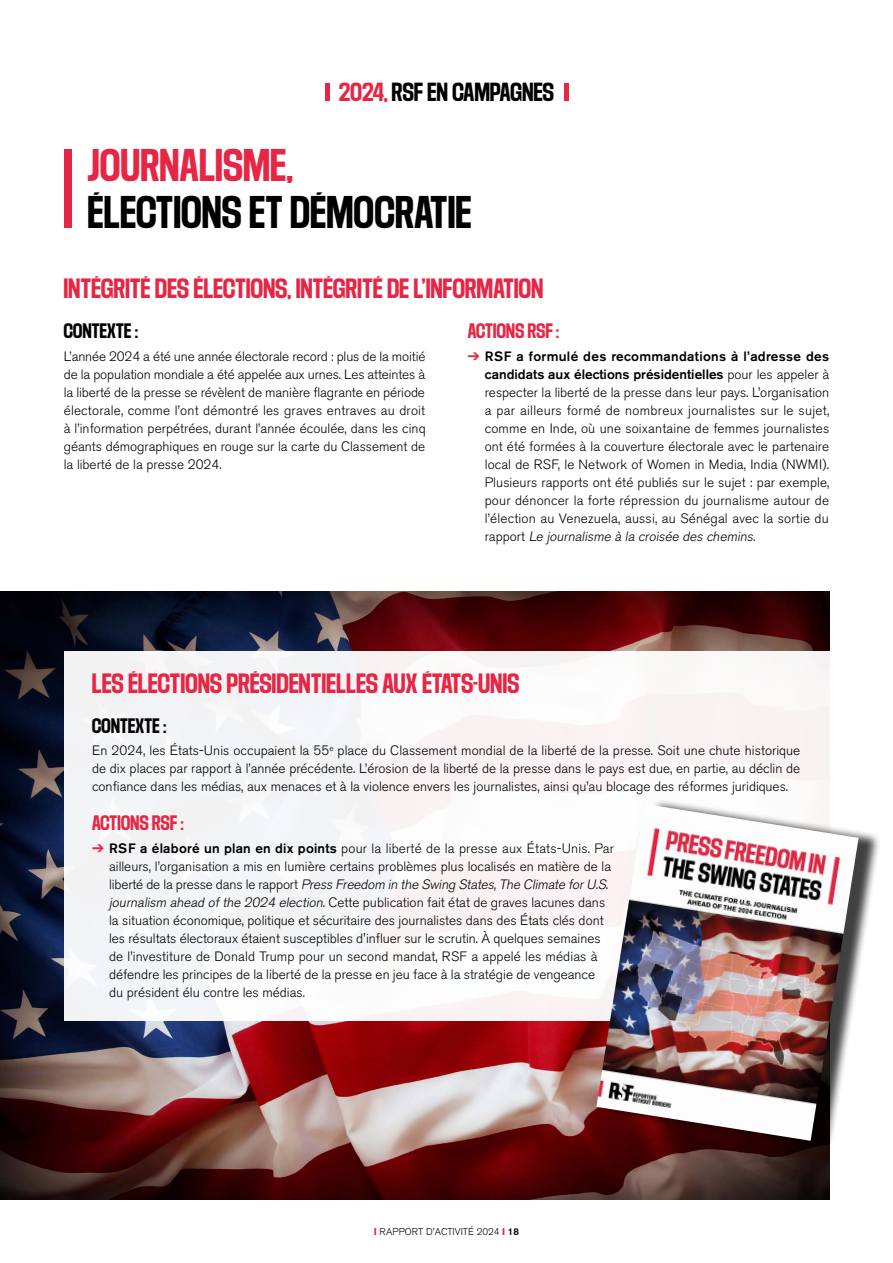
<style>
.page{position:relative;width:893px;height:1263px;background:#fff}
.page>*{position:absolute;margin:0;border:0;box-sizing:border-box;transform-origin:0 0}
.t1{font:700 semi-condensed 39.3px "Media Sans";letter-spacing:.02em;color:#000}
.t2{font:700 semi-condensed 39.3px "Media Sans";letter-spacing:.02em;color:#e62645}
.t3{font:700 semi-condensed 24px "Media Sans";letter-spacing:.02em;color:#e62645}
.t4{font:700 semi-condensed 22.5px "Media Sans";letter-spacing:.02em;color:#000}
.t5{font:700 semi-condensed 18px "Media Sans";letter-spacing:.02em;color:#e62645}
.t6{font:700 semi-condensed 18px "Media Sans";letter-spacing:.02em;color:#000}
.t7{font:300 13.5px/18px "Akzidenz Grotesk BE";color:#000;text-align:justify}
.t8{font:300 9.75px "Akzidenz Grotesk BE";color:#000}
.s1{color:#e62645}
.s2{font-weight:500}
.s3{font-style:italic}
.s4{font-weight:700;color:#e62645}
</style>
<div class="page">
<div style="left:325px;top:83px;width:5px;height:18px;background:#e62645"></div>
<hr style="left:564px;top:83px;width:4px;height:18px;background:#e62645">
<img style="left:0;top:591px;width:829px;height:608px">
<div style="left:64px;top:651px;width:766px;height:369px;background:#f9f4f7"></div>
<div style="left:64px;top:149px;width:8px;height:79px;background:#e62645"></div>
<div style="left:604px;top:799px;width:277px;height:351px;background:#000;opacity:.75"></div>
<img style="left:596px;top:804px;width:263px;height:337px">
<h3 class="t4" style="left:339px;top:79px;width:216px"><span class="s1">2024,</span> RSF EN CAMPAGNES</h3>
<h1 class="t2" style="left:88px;top:142px;width:206px">JOURNALISME,</h1>
<h1 class="t1" style="left:88px;top:189px;width:385px">ÉLECTIONS ET DÉMOCRATIE</h1>
<h2 class="t3" style="left:64px;top:274px;width:481px">INTÉGRITÉ DES ÉLECTIONS, INTÉGRITÉ DE L’INFORMATION</h2>
<h3 class="t6" style="left:64px;top:320px;width:75px">CONTEXTE :</h3>
<p class="t7" style="left:64px;top:347px;width:363px">L’année 2024 a été une année électorale record : plus de la moitié de la population mondiale a été appelée aux urnes. Les atteintes à la liberté de la presse se révèlent de manière flagrante en période électorale, comme l’ont démontré les graves entraves au droit à l’information perpétrées, durant l’année écoulée, dans les cinq géants démographiques en rouge sur la carte du Classement de la liberté de la presse 2024.</p>
<h3 class="t5" style="left:468px;top:320px;width:93px">ACTIONS RSF :</h3>
<p class="t7" style="left:485px;top:347px;width:346px;text-indent:-17px"><span class="s1">➔</span> <span class="s2">RSF a formulé des recommandations à l’adresse des candidats aux élections présidentielles</span> pour les appeler à respecter la liberté de la presse dans leur pays. L’organisation a par ailleurs formé de nombreux journalistes sur le sujet, comme en Inde, où une soixantaine de femmes journalistes ont été formées à la couverture électorale avec le partenaire local de RSF, le Network of Women in Media, India (NWMI).<br>Plusieurs rapports ont été publiés sur le sujet : par exemple, pour dénoncer la forte répression du journalisme autour de l’élection au Venezuela, aussi, au Sénégal avec la sortie du ra p p o rt <span class="s3">Le journalisme à la croisée des chemins.</span></p>
<h2 class="t3" style="left:92px;top:669px;width:429px">LES ÉLECTIONS PRÉSIDENTIELLES AUX ÉTATS-UNIS</h2>
<h3 class="t6" style="left:92px;top:715px;width:75px">CONTEXTE :</h3>
<p class="t7" style="left:92px;top:742px;width:709px">En 2024, les États-Unis occupaient la 55<sup>e</sup> place du Classement mondial de la liberté de la presse. Soit une chute historique de dix places par rapport à l’année précédente. L’érosion de la liberté de la presse dans le pays est due, en partie, au déclin de confiance dans les médias, aux menaces et à la violence envers les journalistes, ainsi qu’au blocage des réformes juridiques.</p>
<h3 class="t5" style="left:92px;top:812px;width:93px">ACTIONS RSF :</h3>
<p class="t7" style="left:109px;top:839px;width:506px;text-align:left;text-indent:-17px"><span class="s1">➔</span> <span class="s2">RSF a élaboré un plan en dix points</span> pour la liberté de la presse aux États-Unis. Par ailleurs, l’organisation a mis en lumière certains problèmes plus localisés en matière de la l i b e rt é d e l a p re s s e d a n s l e r a p p o rt <span class="s3">Press Freedom in the Swing States,The Climate forU.S. journalism ahead ofthe 2024 election.</span>Cette publication fait état de graves lacunes dans la situation économique, politique et sécuritaire des journalistes dans des États clés dont les résultats électoraux étaient susceptibles d'influer sur le scrutin. À quelques semaines de l’investiture de Donald Trump pour un second mandat, RSF a appelé les médias à défendre les principes de la liberté de la presse en jeu face à la stratégie de vengeance<br>du président élu contre les médias.</p>
<p class="t8" style="left:374px;top:1226px;width:147px"><span class="s4">I</span> RAPPORT D'ACTIVITÉ 2024 <span class="s4">I</span> <span class="s2">18</span></p>
</div>
